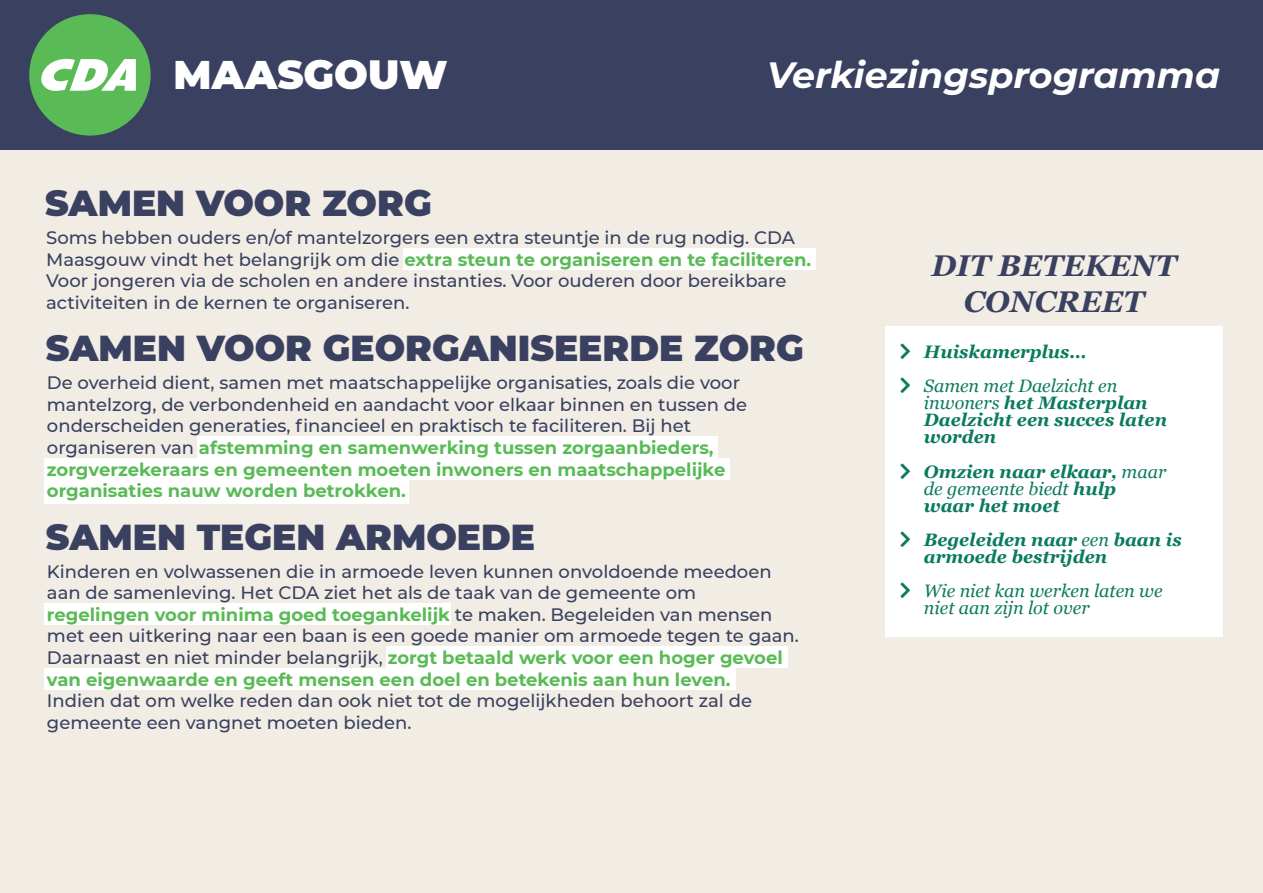
<style>
.page{position:relative;width:1263px;height:893px;background:#fff}
.page>*{position:absolute;margin:0;border:0;box-sizing:border-box;transform-origin:0 0}
.t1{font:900 39.9px "Montserrat";color:#fff}
.t2{font:italic 700 36.45px "Montserrat";color:#fff}
.t3{font:900 36px "Montserrat";color:#3a4160}
.t4{font:italic 700 30px/36px "Georgia";color:#3a4160;text-align:center}
.t5{font:500 18px/21.6px "Montserrat";color:#3a4160}
.t6{font:italic 700 18px/17.1px "Georgia";color:#0a7b5e}
.t7{font:italic 18px/17.1px "Georgia";color:#0a7b5e}
.s1{font-weight:700;color:#5abb56}
.s2{font-weight:400}
</style>
<div class="page">
<div style="left:0;top:129px;width:1263px;height:764px;background:#f1ece4"></div>
<div style="left:44px;top:603px;width:407px;height:22px;background:#fff"></div>
<div style="left:386px;top:646px;width:402px;height:22px;background:#fff"></div>
<div style="left:0;top:0;width:1263px;height:150px;background:#3a4160"></div>
<div style="left:885px;top:326px;width:338px;height:311px;background:#fff"></div>
<div style="left:44px;top:458px;width:685px;height:22px;background:#fff"></div>
<div style="left:198px;top:436px;width:520px;height:26px;background:#fff"></div>
<div style="left:44px;top:668px;width:692px;height:22px;background:#fff"></div>
<div style="left:403px;top:248px;width:413px;height:22px;background:#fff"></div>
<div style="left:29px;top:14px;width:122px;height:122px;background:#5abb56;border-radius:50%"></div>
<svg style="left:41px;top:59px;width:95px;height:32px"></svg>
<div style="left:44px;top:477px;width:364px;height:26px;background:#fff"></div>
<h1 class="t1" style="left:174px;top:45px;width:275px">MAASGOUW</h1>
<h2 class="t2" style="left:767px;top:49px;width:455px">Verkiezingsprogramma</h2>
<h3 class="t3" style="left:45px;top:176px;width:388px">SAMEN VOOR ZORG</h3>
<p class="t5" style="left:46px;top:226px;width:767px">Soms hebben ouders en/of mantelzorgers een extra steuntje in de rug nodig. CDA Maasgouw vindt het belangrijk om die <span class="s1">extra steun te organiseren en te faciliteren.<br></span>Voor jongeren via de scholen en andere instanties. Voor ouderen door bereikbare activiteiten in de kernen te organiseren.</p>
<h3 class="t3" style="left:46px;top:321px;width:759px">SAMEN VOOR GEORGANISEERDE ZORG</h3>
<p class="t5" style="left:47px;top:371px;width:702px">De overheid dient, samen met maatschappelijke organisaties, zoals die voor mantelzorg, de verbondenheid en aandacht voor elkaar binnen en tussen de onderscheiden generaties, financieel en praktisch te faciliteren. Bij het organiseren van <span class="s1">afstemming en samenwerking tussen zorgaanbieders, zorgverzekeraars en gemeenten moeten inwoners en maatschappelijke organisaties nauw worden betrokken.</span></p>
<h3 class="t3" style="left:46px;top:510px;width:491px">SAMEN TEGEN ARMOEDE</h3>
<p class="t5" style="left:47px;top:560px;width:753px">Kinderen en volwassenen die in armoede leven kunnen onvoldoende meedoen aan de samenleving. Het CDA ziet het als de taak van de gemeente om <span class="s1">regelingen voor minima goed toegankelijk</span> te maken. Begeleiden van mensen met een uitkering naar een baan is een goede manier om armoede tegen te gaan.<br>Daarnaast en niet minder belangrijk, <span class="s1">zorgt betaald werk voor een hoger gevoel van eigenwaarde en geeft mensen een doel en betekenis aan hun leven.</span></p>
<p class="t5" style="left:47px;top:689px;width:707px">Indien dat om welke reden dan ook niet tot de mogelijkheden behoort zal de gemeente een vangnet moeten bieden.</p>
<h3 class="t4" style="left:931px;top:246px;width:246px">DIT BETEKENT<br>CONCREET</h3>
<p class="t6" style="left:924px;top:342px;width:164px">Huiskamerplus…</p>
<p class="t6" style="left:924px;top:376px;width:245px"><span class="s2">Samen met Daelzicht en inwoners</span> het Masterplan<br>Daelzicht een succes laten worden</p>
<p class="t6" style="left:924px;top:462px;width:244px">Omzien naar elkaar, <span class="s2">maar de gemeente biedt</span> hulp waar het moet</p>
<p class="t6" style="left:924px;top:530px;width:259px">Begeleiden naar <span class="s2">een</span> baan is armoede bestrijden</p>
<p class="t7" style="left:924px;top:582px;width:240px">Wie niet kan werken laten we niet aan zijn lot over</p>
</div>
